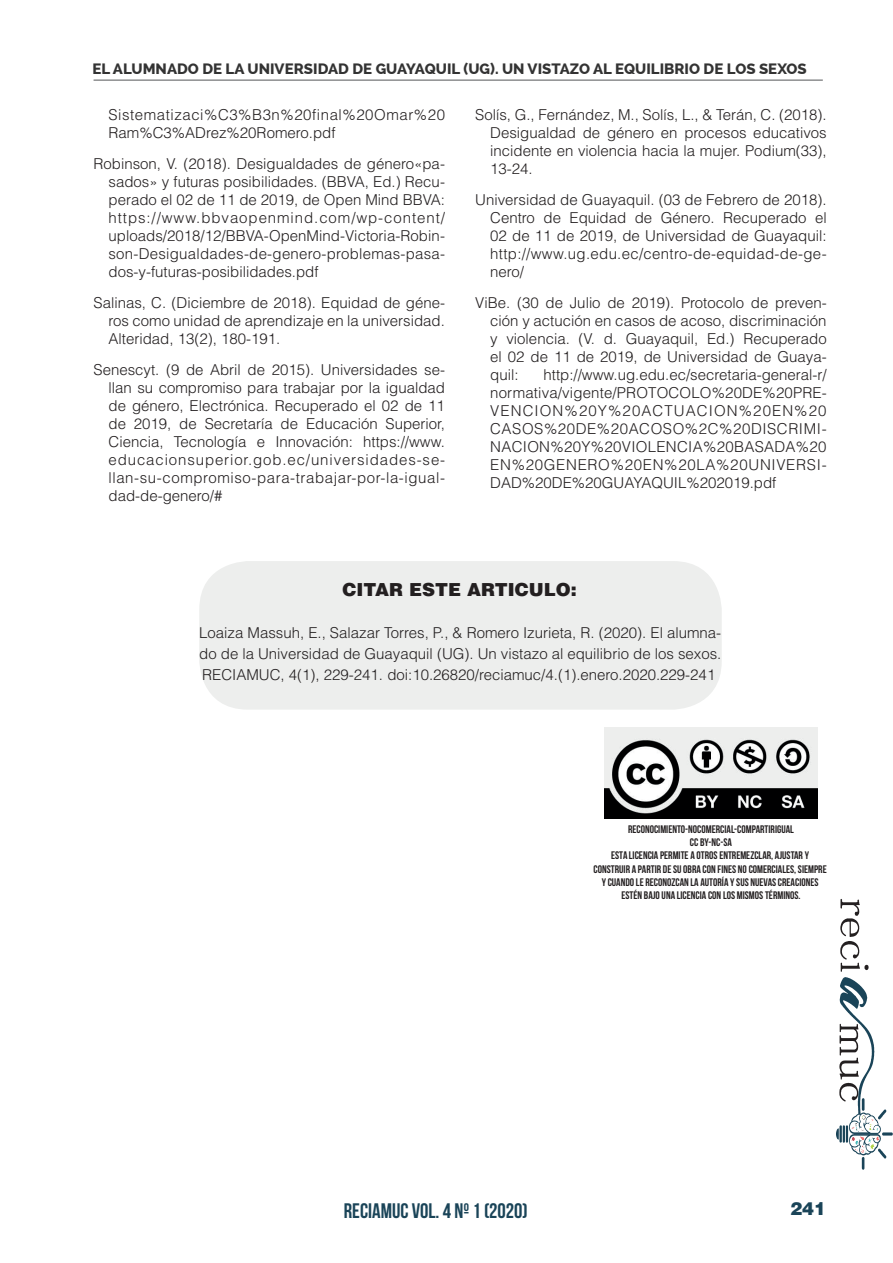
<style>
.page{position:relative;width:893px;height:1263px;background:#fff}
.page>*{position:absolute;margin:0;border:0;box-sizing:border-box;transform-origin:0 0}
.t1{font:21px "Bebas Neue";color:#1a4458}
.t2{font:900 18px "Helvetica LT Std";color:#231f20}
.t3{font:900 18px "Helvetica LT Std";color:#1a4458}
.t4{font:300 15px/18px "Helvetica LT Std";color:#231f20;text-align:justify}
.t5{font:800 15px "Raleway";color:#333}
.t6{font:300 15px/18px "Helvetica LT Std";letter-spacing:.035em;color:#231f20}
.t7{font:700 10.95px/13.2px "Bebas Neue";color:#231f20;text-align:center}
</style>
<div class="page">
<hr style="left:94px;top:80px;width:729px;height:1px;background:#545557">
<svg style="left:836px;top:899px;width:57px;height:271px"></svg>
<div style="left:199px;top:561px;width:523px;height:149px;background:#edeeed;border-radius:49px"></div>
<img style="left:604px;top:728px;width:214px;height:91px">
<p class="t5" style="left:92px;top:61px;width:716px">EL ALUMNADO DE LA UNIVERSIDAD DE GUAYAQUIL (UG). UN VISTAZO AL EQUILIBRIO DE LOS SEXOS</p>
<p class="t6" style="left:109px;top:106px;width:338px">Sistematizaci%C3%B3n%20final%20Omar%20<br>Ram%C3%ADrez%20Romero.pdf</p>
<p class="t4" style="left:109px;top:154px;width:338px;text-indent:-15px">Robinson, V. (2018). Desigualdades de género«pa&shy;sados» y futuras posibilidades. (BBVA, Ed.) Recu&shy;perado el 02 de 11 de 2019, de Open Mind BBVA: https://www.bbvaopenmind.com/wp-content/ uploads/2018/12/BBVA-OpenMind-Victoria-Robin&shy;son-Desigualdades-de-genero-problemas-pasa&shy;dos-y-futuras-posibilidades.pdf</p>
<p class="t4" style="left:109px;top:293px;width:338px;text-indent:-15px">Salinas, C. (Diciembre de 2018). Equidad de géne&shy;ros como unidad de aprendizaje en la universidad.<br>Alteridad, 13(2), 180-191.</p>
<p class="t4" style="left:109px;top:360px;width:338px;text-indent:-15px">Senescyt. (9 de Abril de 2015). Universidades se&shy;llan su compromiso para trabajar por la igualdad de género, Electrónica. Recuperado el 02 de 11 de 2019, de Secretaría de Educación Superior, Ciencia, Tecnología e Innovación: https://www. educacionsuperior.gob.ec/universidades-se&shy;llan-su-compromiso-para-trabajar-por-la-igual&shy;dad-de-genero/#</p>
<p class="t4" style="left:490px;top:106px;width:338px;text-indent:-15px">Solís, G., Fernández, M., Solís, L., &amp; Terán, C. (2018).<br>Desigualdad de género en procesos educativos incidente en violencia hacia la mujer. Podium(33), 13-24.</p>
<p class="t4" style="left:490px;top:190px;width:338px;text-indent:-15px">Universidad de Guayaquil. (03 de Febrero de 2018).<br>Centro de Equidad de Género. Recuperado el 02 de 11 de 2019, de Universidad de Guayaquil: http://www.ug.edu.ec/centro-de-equidad-de-ge&shy;nero/</p>
<p class="t4" style="left:490px;top:293px;width:338px;text-indent:-15px">ViBe. (30 de Julio de 2019). Protocolo de preven&shy;ción y actución en casos de acoso, discriminación y violencia. (V. d. Guayaquil, Ed.) Recuperado el 02 de 11 de 2019, de Universidad de Guaya&shy;quil:</p>
<p class="t4" style="left:490px;top:365px;width:338px;text-indent:53px">http://www.ug.edu.ec/secretaria-general-r/ normativa/vigente/PROTOCOLO%20DE%20PRE-VENCION%20Y%20ACTUACION%20EN%20<br>CASOS%20DE%20ACOSO%2C%20DISCRIMI-NACION%20Y%20VIOLENCIA%20BASADA%20<br>EN%20GENERO%20EN%20LA%20UNIVERSI-DAD%20DE%20GUAYAQUIL%202019.pdf</p>
<p class="t2" style="left:342px;top:577px;width:236px">CITAR ESTE ARTICULO:</p>
<p class="t4" style="left:199px;top:622px;width:524px;line-height:21px">Loaiza Massuh, E., Salazar Torres, P., &amp; Romero Izurieta, R. (2020). El alumna&shy;do de la Universidad de Guayaquil (UG). Un vistazo al equilibrio de los sexos.<br>RECIAMUC, 4(1), 229-241. doi:10.26820/reciamuc/4.(1).enero.2020.229-241</p>
<p class="t7" style="left:594px;top:822px;width:235px">RECONOCIMIENTO-NOCOMERCIAL-COMPARTIRIGUAL<br>CC BY-NC-SA<br>ESTA LICENCIA PERMITE A OTROS ENTREMEZCLAR, AJUSTAR Y CONSTRUIR A PARTIR DE SU OBRA CON FINES NO COMERCIALES, SIEMPRE Y CUANDO LE RECONOZCAN LA AUTORÍA Y SUS NUEVAS CREACIONES ESTÉN BAJO UNA LICENCIA CON LOS MISMOS TÉRMINOS.</p>
<h1 class="t1" style="left:344px;top:1199px;width:185px">RECIAMUC VOL. 4 Nº 1 (2020)</h1>
<p class="t3" style="left:790px;top:1197px;width:38px">241</p>
</div>
